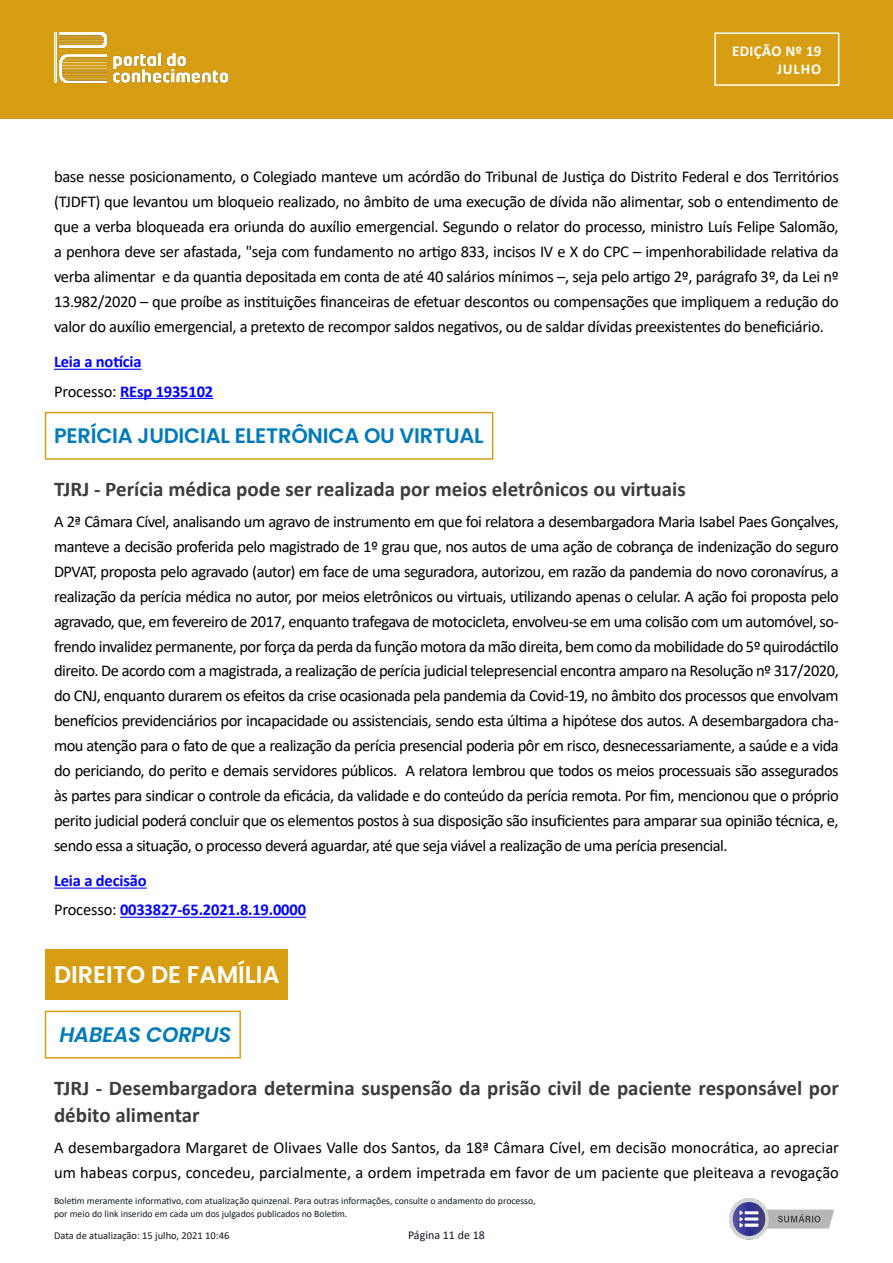
<style>
.page{position:relative;width:893px;height:1263px;background:#fff}
.page>*{position:absolute;margin:0;border:0;box-sizing:border-box;transform-origin:0 0}
.t1{font:600 24px "Poppins";color:#fff}
.t2{font:700 21px/27.2px "Calibri";color:#3d3d3d}
.t3{font:600 21px "Poppins";letter-spacing:-.01em;color:#007bb9}
.t4{font:italic 600 21px "Poppins";letter-spacing:-.01em;color:#007bb9}
.t5{font:16.5px/24.9px "Calibri";letter-spacing:-.01em;color:#000;text-align:justify}
.t6{font:700 16.5px/29.1px "Calibri";letter-spacing:-.01em;color:#00f}
.t7{font:700 15px/18px "Calibri";letter-spacing:.02em;color:#fff;text-align:right}
.t8{font:12px "Calibri";color:#131a22}
.t9{font:10.5px "Calibri";color:#131a22}
.t10{font:9.75px/12.3px "Calibri";color:#131a22}
.s1{font-weight:400;color:#000}
</style>
<div class="page">
<div style="left:0;top:0;width:893px;height:118px;background:#d89e13"></div>
<img style="left:55px;top:33px;width:173px;height:51px">
<div style="left:714px;top:32px;width:125px;height:54px;border:2px solid #fff"></div>
<hr style="left:54px;top:369px;width:88px;height:1px;background:#00f">
<hr style="left:120px;top:398px;width:93px;height:1px;background:#00f">
<div style="left:45px;top:412px;width:448px;height:48px;border:2px solid #d89e13"></div>
<hr style="left:54px;top:887px;width:93px;height:2px;background:#00f">
<hr style="left:120px;top:917px;width:186px;height:1px;background:#00f">
<div style="left:45px;top:949px;width:243px;height:50px;background:#d89e13"></div>
<div style="left:45px;top:1011px;width:196px;height:47px;border:2px solid #d89e13"></div>
<img style="left:729px;top:1198px;width:105px;height:42px">
<p class="t7" style="left:732px;top:42px;width:91px">EDIÇÃO Nº 19<br>JULHO</p>
<p class="t5" style="left:54px;top:164px;width:786px">base nesse posicionamento, o Colegiado manteve um acórdão do Tribunal de Justiça do Distrito Federal e dos Territórios (TJDFT) que levantou um bloqueio realizado, no âmbito de uma execução de dívida não alimentar, sob o entendimento de que a verba bloqueada era oriunda do auxílio emergencial. Segundo o relator do processo, ministro Luís Felipe Salomão, a penhora deve ser afastada, "seja com fundamento no artigo 833, incisos IV e X do CPC – impenhorabilidade relativa da verba alimentar e da quantia depositada em conta de até 40 salários mínimos –, seja pelo artigo 2º, parágrafo 3º, da Lei nº 13.982/2020 – que proíbe as instituições financeiras de efetuar descontos ou compensações que impliquem a redução do valor do auxílio emergencial, a pretexto de recompor saldos negativos, ou de saldar dívidas preexistentes do beneficiário.</p>
<p class="t6" style="left:54px;top:347px;width:161px">Leia a notícia<br><span class="s1">Processo:</span> REsp 1935102</p>
<p class="t3" style="left:54px;top:424px;width:431px">PERÍCIA JUDICIAL ELETRÔNICA OU VIRTUAL</p>
<p class="t2" style="left:54px;top:475px;width:633px">TJRJ - Perícia médica pode ser realizada por meios eletrônicos ou virtuais</p>
<p class="t5" style="left:54px;top:509px;width:786px">A 2ª Câmara Cível, analisando um agravo de instrumento em que foi relatora a desembargadora Maria Isabel Paes Gonçalves, manteve a decisão proferida pelo magistrado de 1º grau que, nos autos de uma ação de cobrança de indenização do seguro DPVAT, proposta pelo agravado (autor) em face de uma seguradora, autorizou, em razão da pandemia do novo coronavírus, a realização da perícia médica no autor, por meios eletrônicos ou virtuais, utilizando apenas o celular. A ação foi proposta pelo agravado, que, em fevereiro de 2017, enquanto trafegava de motocicleta, envolveu-se em uma colisão com um automóvel, so&shy;frendo invalidez permanente, por força da perda da função motora da mão direita, bem como da mobilidade do 5º quirodáctilo direito. De acordo com a magistrada, a realização de perícia judicial telepresencial encontra amparo na Resolução nº 317/2020, do CNJ, enquanto durarem os efeitos da crise ocasionada pela pandemia da Covid-19, no âmbito dos processos que envolvam benefícios previdenciários por incapacidade ou assistenciais, sendo esta última a hipótese dos autos. A desembargadora cha&shy;mou atenção para o fato de que a realização da perícia presencial poderia pôr em risco, desnecessariamente, a saúde e a vida do periciando, do perito e demais servidores públicos. A relatora lembrou que todos os meios processuais são assegurados às partes para sindicar o controle da eficácia, da validade e do conteúdo da perícia remota. Por fim, mencionou que o próprio perito judicial poderá concluir que os elementos postos à sua disposição são insuficientes para amparar sua opinião técnica, e, sendo essa a situação, o processo deverá aguardar, até que seja viável a realização de uma perícia presencial.</p>
<p class="t6" style="left:54px;top:866px;width:254px">Leia a decisão<br><span class="s1">Processo:</span> 0033827-65.2021.8.19.0000</p>
<h1 class="t1" style="left:54px;top:960px;width:227px">DIREITO DE FAMÍLIA</h1>
<p class="t4" style="left:59px;top:1022px;width:174px">HABEAS CORPUS</p>
<p class="t2" style="left:54px;top:1074px;width:786px">TJRJ - Desembargadora determina suspensão da prisão civil de paciente responsável por débito alimentar</p>
<p class="t5" style="left:54px;top:1135px;width:786px">A desembargadora Margaret de Olivaes Valle dos Santos, da 18ª Câmara Cível, em decisão monocrática, ao apreciar um habeas corpus, concedeu, parcialmente, a ordem impetrada em favor de um paciente que pleiteava a revogação</p>
<p class="t10" style="left:54px;top:1195px;width:483px">Boletim meramente informativo, com atualização quinzenal. Para outras informações, consulte o andamento do processo, por meio do link inserido em cada um dos julgados publicados no Boletim.</p>
<p class="t9" style="left:54px;top:1229px;width:177px">Data de atualização: 15 julho, 2021 10:46</p>
<p class="t8" style="left:408px;top:1227px;width:78px">Página 11 de 18</p>
</div>
